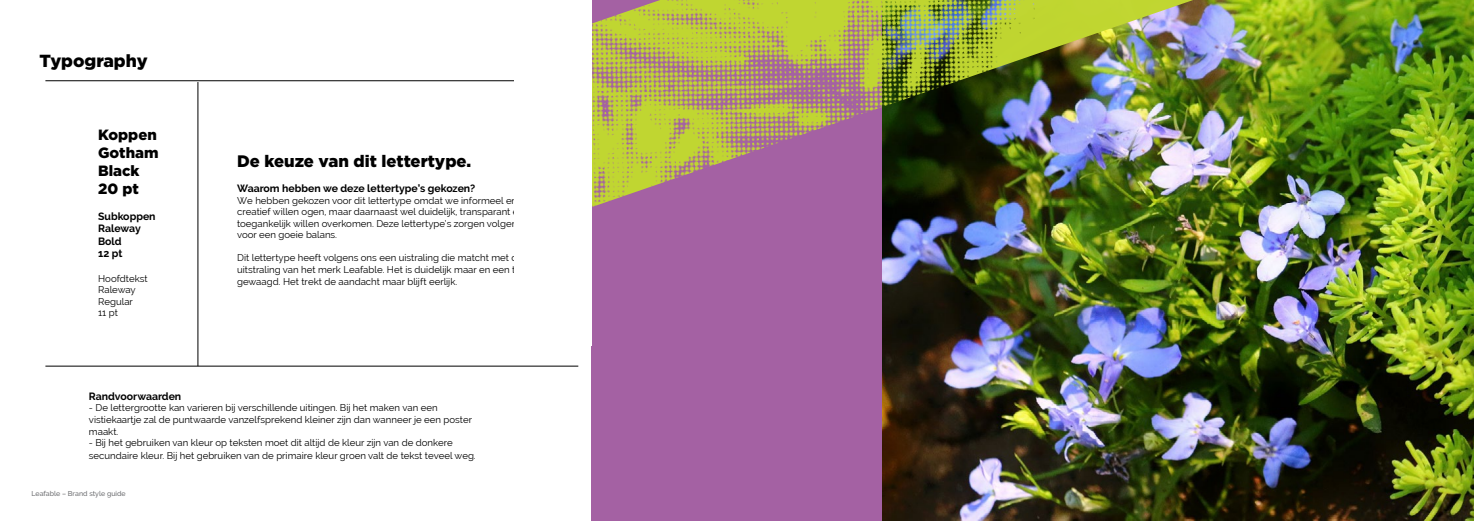
<style>
.page{position:relative;width:1474px;height:521px;background:#fff}
.page>*{position:absolute;margin:0;border:0;box-sizing:border-box;transform-origin:0 0}
.t1{font:900 17.5px "Gotham";color:#000}
.t2{font:900 16.62px "Gotham";color:#000}
.t3{font:900 14.88px/18.2px "Gotham";color:#000}
.t4{font:700 10.5px/12.6px "Raleway";color:#000}
.t5{font:9.62px/11.5px "Raleway";color:#000}
.t6{font:500 7px "Raleway";color:#6d6e71}
</style>
<div class="page">
<div style="left:592px;top:0;width:290px;height:521px;background:#a461a3"></div>
<img style="left:882px;top:0;width:591px;height:521px">
<img style="left:592px;top:0;width:600px;height:207px">
<hr style="left:45px;top:80px;width:533px;height:1px;background:#000">
<hr style="left:45px;top:366px;width:533px;height:1px;background:#000">
<hr style="left:197px;top:82px;width:1px;height:284px;background:#000">
<div style="left:514px;top:0;width:78px;height:345px;background:#fff"></div>
<h1 class="t1" style="left:39px;top:51px;width:110px">Typography</h1>
<h3 class="t3" style="left:98px;top:125px;width:62px">Koppen<br>Gotham<br>Black<br>20 pt</h3>
<p class="t4" style="left:98px;top:210px;width:59px">Subkoppen<br>Raleway<br>Bold<br>12 pt</p>
<p class="t5" style="left:98px;top:272px;width:51px">Hoofdtekst<br>Raleway<br>Regular<br>11 pt</p>
<h2 class="t2" style="left:237px;top:151px;width:236px">De keuze van dit lettertype.</h2>
<p class="t4" style="left:237px;top:182px;width:239px">Waarom hebben we deze lettertype’s gekozen?</p>
<p class="t5" style="left:237px;top:194px;width:305px">We hebben gekozen voor dit lettertype omdat we informeel en creatief willen ogen, maar daarnaast wel duidelijk, transparant en toegankelijk willen overkomen. Deze lettertype’s zorgen volgens ons voor een goeie balans.</p>
<p class="t5" style="left:237px;top:252px;width:294px">Dit lettertype heeft volgens ons een uistraling die matcht met de uitstraling van het merk Leafable. Het is duidelijk maar en een tikje gewaagd. Het trekt de aandacht maar blijft eerlijk.</p>
<p class="t4" style="left:89px;top:390px;width:94px">Randvoorwaarden</p>
<p class="t5" style="left:89px;top:402px;width:384px">- De lettergrootte kan varieren bij verschillende uitingen. Bij het maken van een vistiekaartje zal de puntwaarde vanzelfsprekend kleiner zijn dan wanneer je een poster maakt.</p>
<p class="t5" style="left:89px;top:436px;width:388px;line-height:12.6px">- Bij het gebruiken van kleur op teksten moet dit altijd de kleur zijn van de donkere secundaire kleur. Bij het gebruiken van de primaire kleur groen valt de tekst teveel weg.</p>
<p class="t6" style="left:32px;top:489px;width:96px">Leafable – Brand style guide</p>
</div>
